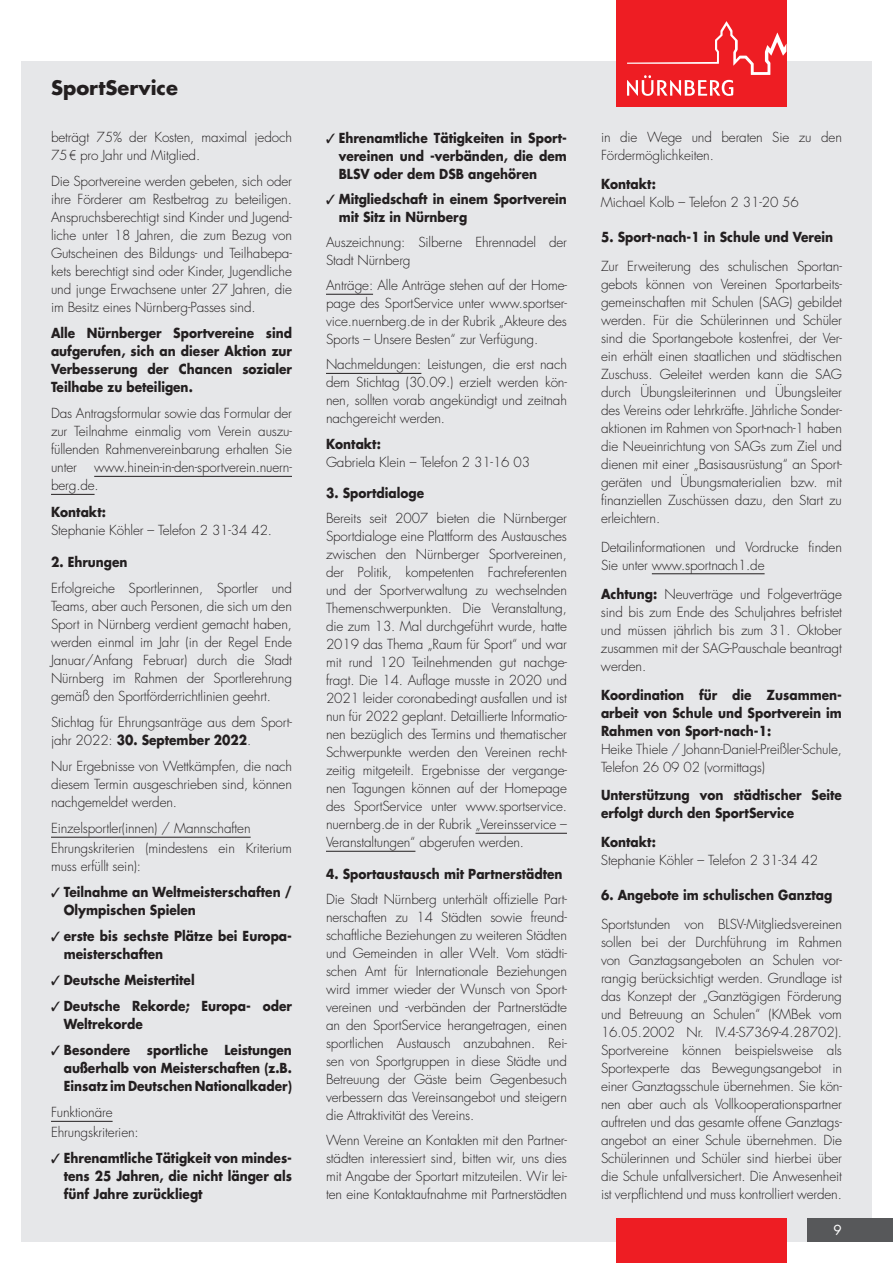
<style>
.page{position:relative;width:893px;height:1263px;background:#fff}
.page>*{position:absolute;margin:0;border:0;box-sizing:border-box;transform-origin:0 0}
.t1{font:700 19.5px "Futura";color:#231f20}
.t2{font:300 13.5px/18px "Futura";letter-spacing:-.01em;color:#231f20;text-align:justify}
.t3{font:700 13.5px/18px "Futura";color:#231f20;text-align:justify;scale:.9 1}
.t4{font:13.5px "Futura";color:#fff}
.s1{font-family:"Myriad Pro";font-size:15.15px}
.s2{font-weight:700}
</style>
<div class="page">
<div style="left:21px;top:62px;width:851px;height:1180px;background:#e6e7e9"></div>
<hr style="left:94px;top:476px;width:198px;height:1px;background:#231f20">
<hr style="left:51px;top:494px;width:44px;height:1px;background:#231f20">
<hr style="left:51px;top:837px;width:200px;height:1px;background:#231f20">
<hr style="left:51px;top:1121px;width:62px;height:1px;background:#231f20">
<hr style="left:326px;top:294px;width:47px;height:1px;background:#231f20">
<hr style="left:326px;top:373px;width:95px;height:1px;background:#231f20">
<hr style="left:475px;top:833px;width:92px;height:1px;background:#231f20">
<hr style="left:326px;top:851px;width:89px;height:1px;background:#231f20">
<hr style="left:652px;top:573px;width:113px;height:1px;background:#231f20">
<div style="left:808px;top:1218px;width:85px;height:24px;background:#57585a"></div>
<div style="left:616px;top:0;width:170px;height:106px;background:#ee1d23"></div>
<svg style="left:627px;top:21px;width:159px;height:75px"></svg>
<div style="left:616px;top:1218px;width:170px;height:45px;background:#ee1d23"></div>
<h1 class="t1" style="left:51px;top:75px;width:128px">SportService</h1>
<p class="t2" style="left:51px;top:128px;width:242px">beträgt 75% der Kosten, maximal jedoch<br>75 <span class="s1">€</span> pro Jahr und Mitglied.</p>
<p class="t2" style="left:51px;top:173px;width:242px">Die Sportvereine werden gebeten, sich oder ihre Förderer am Restbetrag zu beteiligen.<br>Anspruchsberechtigt sind Kinder und Jugend&shy;liche unter 18 Jahren, die zum Bezug von Gutscheinen des Bildungs- und Teilhabepa&shy;kets berechtigt sind oder Kinder, Jugendliche und junge Erwachsene unter 27 Jahren, die im Besitz eines Nürnberg-Passes sind.</p>
<p class="t3" style="left:51px;top:324px;width:269px">Alle Nürnberger Sportvereine sind aufgerufen, sich an dieser Aktion zur Verbesserung der Chancen sozialer Teilhabe zu beteiligen.</p>
<p class="t2" style="left:51px;top:405px;width:242px">Das Antragsformular sowie das Formular der zur Teilnahme einmalig vom Verein auszu&shy;füllenden Rahmenvereinbarung erhalten Sie unter</p>
<p class="t2" style="left:51px;top:459px;width:242px;text-indent:43px">www.hinein-in-den-sportverein.nuern&shy;berg.de.</p>
<p class="t3" style="left:51px;top:502px;width:62px">Kontakt:</p>
<p class="t2" style="left:51px;top:521px;width:223px">Stephanie Köhler – Telefon 2 31-34 42.</p>
<p class="t3" style="left:51px;top:552px;width:87px">2. Ehrungen</p>
<p class="t2" style="left:51px;top:579px;width:242px">Erfolgreiche Sportlerinnen, Sportler und Teams, aber auch Personen, die sich um den Sport in Nürnberg verdient gemacht haben, werden einmal im Jahr (in der Regel Ende Januar/Anfang Februar) durch die Stadt Nürnberg im Rahmen der Sportlerehrung gemäß den Sportförderrichtlinien geehrt.</p>
<p class="t2" style="left:51px;top:713px;width:242px">Stichtag für Ehrungsanträge aus dem Sport&shy;jahr 2022: <span class="s2">30. September 2022</span>.</p>
<p class="t2" style="left:51px;top:757px;width:242px">Nur Ergebnisse von Wettkämpfen, die nach diesem Termin ausgeschrieben sind, können nachgemeldet werden.</p>
<p class="t2" style="left:51px;top:819px;width:242px;line-height:19.6px">Einzelsportler(innen) / Mannschaften<br>Ehrungskriterien (mindestens ein Kriterium</p>
<p class="t2" style="left:51px;top:857px;width:92px">muss erfüllt sein):</p>
<p class="t3" style="left:64px;top:883px;width:255px;text-indent:-13px">✓ Teilnahme an Weltmeisterschaften /<br>Olympischen Spielen</p>
<p class="t3" style="left:64px;top:927px;width:255px;text-indent:-13px">✓ erste bis sechste Plätze bei Europa&shy;meisterschaften</p>
<p class="t3" style="left:51px;top:971px;width:161px">✓ Deutsche Meistertitel</p>
<p class="t3" style="left:64px;top:997px;width:255px;text-indent:-13px">✓ Deutsche Rekorde; Europa- oder<br>Weltrekorde</p>
<p class="t3" style="left:64px;top:1041px;width:255px;text-indent:-13px">✓ Besondere sportliche Leistungen außerhalb von Meisterschaften (z.B.<br>Einsatz im Deutschen Nationalkader)</p>
<p class="t2" style="left:51px;top:1103px;width:89px;line-height:19.6px">Funktionäre<br>Ehrungskriterien:</p>
<p class="t3" style="left:64px;top:1149px;width:255px;text-indent:-13px">✓ Ehrenamtliche Tätigkeit von mindes&shy;tens 25 Jahren, die nicht länger als fünf Jahre zurückliegt</p>
<p class="t3" style="left:339px;top:128px;width:255px;text-indent:-13px">✓ Ehrenamtliche Tätigkeiten in Sport&shy;vereinen und -verbänden, die dem BLSV oder dem DSB angehören</p>
<p class="t3" style="left:339px;top:190px;width:255px;text-indent:-13px">✓ Mitgliedschaft in einem Sportverein mit Sitz in Nürnberg</p>
<p class="t2" style="left:326px;top:233px;width:242px">Auszeichnung: Silberne Ehrennadel der<br>Stadt Nürnberg</p>
<p class="t2" style="left:326px;top:277px;width:242px">Anträge: Alle Anträge stehen auf der Home&shy;page des SportService unter www.sportser&shy;vice.nuernberg.de in der Rubrik „Akteure des Sports – Unsere Besten“ zur Verfügung.</p>
<p class="t2" style="left:326px;top:356px;width:242px">Nachmeldungen: Leistungen, die erst nach dem Stichtag (30.09.) erzielt werden kön&shy;nen, sollten vorab angekündigt und zeitnah nachgereicht werden.</p>
<p class="t3" style="left:326px;top:434px;width:62px">Kontakt:</p>
<p class="t2" style="left:326px;top:453px;width:206px">Gabriela Klein – Telefon 2 31-16 03</p>
<p class="t3" style="left:326px;top:484px;width:111px">3. Sportdialoge</p>
<p class="t2" style="left:326px;top:510px;width:242px">Bereits seit 2007 bieten die Nürnberger Sportdialoge eine Plattform des Austausches zwischen den Nürnberger Sportvereinen, der Politik, kompetenten Fachreferenten und der Sportverwaltung zu wechselnden Themenschwerpunkten. Die Veranstaltung, die zum 13. Mal durchgeführt wurde, hatte 2019 das Thema „Raum für Sport“ und war mit rund 120 Teilnehmenden gut nachge&shy;fragt. Die 14. Auflage musste in 2020 und 2021 leider coronabedingt ausfallen und ist nun für 2022 geplant. Detaillierte Informatio&shy;nen bezüglich des Termins und thematischer Schwerpunkte werden den Vereinen recht&shy;zeitig mitgeteilt. Ergebnisse der vergange&shy;nen Tagungen können auf der Homepage des SportService unter www.sportservice. nuernberg.de in der Rubrik „Vereinsservice – Veranstaltungen“ abgerufen werden.</p>
<p class="t3" style="left:326px;top:864px;width:264px">4. Sportaustausch mit Partnerstädten</p>
<p class="t2" style="left:326px;top:890px;width:242px">Die Stadt Nürnberg unterhält offizielle Part&shy;nerschaften zu 14 Städten sowie freund&shy;schaftliche Beziehungen zu weiteren Städten und Gemeinden in aller Welt. Vom städti&shy;schen Amt für Internationale Beziehungen wird immer wieder der Wunsch von Sport&shy;vereinen und -verbänden der Partnerstädte an den SportService herangetragen, einen sportlichen Austausch anzubahnen. Rei&shy;sen von Sportgruppen in diese Städte und Betreuung der Gäste beim Gegenbesuch verbessern das Vereinsangebot und steigern die Attraktivität des Vereins.</p>
<p class="t2" style="left:326px;top:1131px;width:242px">Wenn Vereine an Kontakten mit den Partner&shy;städten interessiert sind, bitten wir, uns dies mit Angabe der Sportart mitzuteilen. Wir lei&shy;ten eine Kontaktaufnahme mit Partnerstädten</p>
<p class="t2" style="left:601px;top:128px;width:242px">in die Wege und beraten Sie zu den<br>Fördermöglichkeiten.</p>
<p class="t3" style="left:601px;top:175px;width:62px">Kontakt:</p>
<p class="t2" style="left:601px;top:193px;width:199px">Michael Kolb – Telefon 2 31-20 56</p>
<p class="t3" style="left:601px;top:228px;width:260px">5. Sport-nach-1 in Schule und Verein</p>
<p class="t2" style="left:601px;top:257px;width:242px">Zur Erweiterung des schulischen Sportan&shy;gebots können von Vereinen Sportarbeits&shy;gemeinschaften mit Schulen (SAG) gebildet werden. Für die Schülerinnen und Schüler sind die Sportangebote kostenfrei, der Ver&shy;ein erhält einen staatlichen und städtischen Zuschuss. Geleitet werden kann die SAG durch Übungsleiterinnen und Übungsleiter des Vereins oder Lehrkräfte. Jährliche Sonder&shy;aktionen im Rahmen von Sport-nach-1 haben die Neueinrichtung von SAGs zum Ziel und dienen mit einer „Basisausrüstung“ an Sport&shy;geräten und Übungsmaterialien bzw. mit finanziellen Zuschüssen dazu, den Start zu erleichtern.</p>
<p class="t2" style="left:601px;top:538px;width:242px">Detailinformationen und Vordrucke finden<br>Sie unter www.sportnach1.de</p>
<p class="t2" style="left:601px;top:585px;width:242px"><span class="s2">Achtung:</span> Neuverträge und Folgeverträge sind bis zum Ende des Schuljahres befristet und müssen jährlich bis zum 31. Oktober zusammen mit der SAG-Pauschale beantragt werden.</p>
<p class="t3" style="left:601px;top:685px;width:269px">Koordination für die Zusammen&shy;arbeit von Schule und Sportverein im Rahmen von Sport-nach-1:</p>
<p class="t2" style="left:601px;top:740px;width:242px">Heike Thiele / Johann-Daniel-Preißler-Schule,<br>Telefon 26 09 02 (vormittags)</p>
<p class="t3" style="left:601px;top:786px;width:269px">Unterstützung von städtischer Seite erfolgt durch den SportService</p>
<p class="t3" style="left:601px;top:833px;width:62px">Kontakt:</p>
<p class="t2" style="left:601px;top:851px;width:219px">Stephanie Köhler – Telefon 2 31-34 42</p>
<p class="t3" style="left:601px;top:886px;width:259px">6. Angebote im schulischen Ganztag</p>
<p class="t2" style="left:601px;top:915px;width:242px">Sportstunden von BLSV-Mitgliedsvereinen sollen bei der Durchführung im Rahmen von Ganztagsangeboten an Schulen vor&shy;rangig berücksichtigt werden. Grundlage ist das Konzept der „Ganztägigen Förderung und Betreuung an Schulen“ (KMBek vom 16.05.2002 Nr. IV.4-S7369-4.28702).<br>Sportvereine können beispielsweise als Sportexperte das Bewegungsangebot in einer Ganztagsschule übernehmen. Sie kön&shy;nen aber auch als Vollkooperationspartner auftreten und das gesamte offene Ganztags&shy;angebot an einer Schule übernehmen. Die Schülerinnen und Schüler sind hierbei über die Schule unfallversichert. Die Anwesenheit ist verpflichtend und muss kontrolliert werden.</p>
<p class="t4" style="left:834px;top:1221px;width:10px">9</p>
</div>
